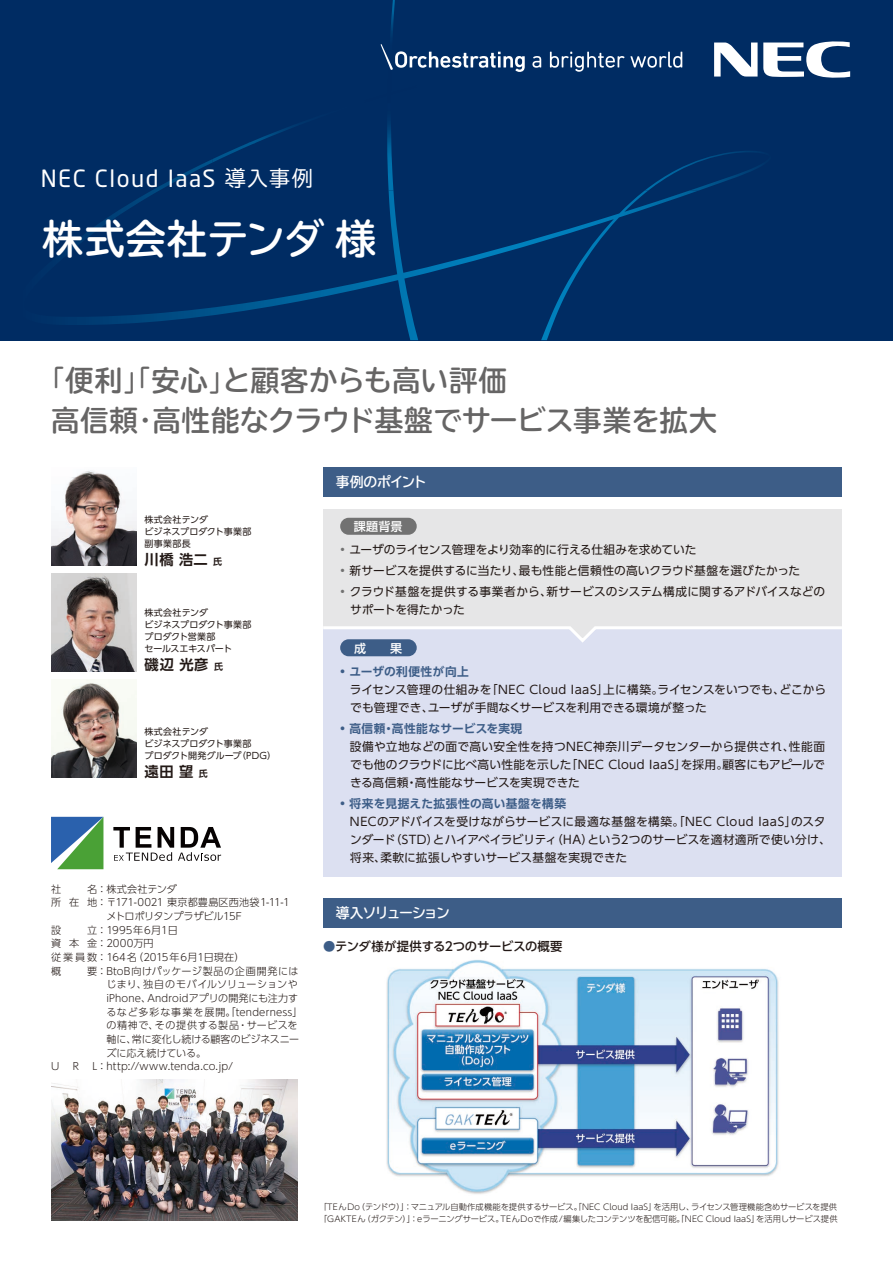
<style>
.page{position:relative;width:893px;height:1263px;background:#fff}
.page>*{position:absolute;margin:0;border:0;box-sizing:border-box;transform-origin:0 0}
.t1{font:700 40.5px "TBUDR Go Std";letter-spacing:.015em;color:#fff}
.t2{font:700 28.5px/40.5px "TBUDR Go Std";color:#666565}
.t3{font:23.55px "Neo Sans Pro";letter-spacing:.065em;color:#fff}
.t4{font:700 14.25px "UD Shin Go Pro De";letter-spacing:.045em;color:#231916}
.t5{font:700 13.8px "TBUDR Go Std";letter-spacing:-.105em;color:#fff}
.t6{font:700 13.8px "TBUDR Go Std";letter-spacing:-.04em;color:#fff}
.t7{font:500 12.3px "UD Shin Go Pro";letter-spacing:-.01em;color:#231916}
.t8{font:500 12px "Shin Go Pro";color:#fff}
.t9{font:11.7px/18px "UD Shin Go Pro";letter-spacing:.01em;color:#231916}
.t10{font:700 11.7px "UD Shin Go Pro De";letter-spacing:.03em;color:#3d5d87}
.t11{font:300 10.2px/13.6px "UD Shin Go Pro";letter-spacing:.015em;color:#231916}
.t12{font:300 10.2px "UD Shin Go Pro";letter-spacing:.06em;color:#231916}
.t13{font:300 10.2px "UD Shin Go Pro";letter-spacing:-.03em;color:#231916}
.t14{font:9px/12px "UD Shin Go Pro";letter-spacing:.005em;color:#231916}
.t15{font:300 8.25px/12px "UD Shin Go Pro";letter-spacing:.005em;color:#231916}
.s1{font-family:"TBUDR Go Std";font-size:21px}
.s2{font-weight:400}
.s3{font-size:9px}
.s4{color:#727272}
.s5{color:#3d5d87}
</style>
<div class="page">
<img style="left:386px;top:959px;width:393px;height:235px">
<div style="left:0;top:0;width:893px;height:340px;background:#002c63"></div>
<svg style="left:68px;top:159px;width:631px;height:181px"></svg>
<img style="left:365px;top:0;width:51px;height:190px">
<img style="left:541px;top:51px;width:48px;height:17px">
<img style="left:249px;top:124px;width:49px;height:19px">
<img style="left:213px;top:143px;width:43px;height:19px">
<img style="left:645px;top:151px;width:116px;height:39px">
<img style="left:51px;top:470px;width:85px;height:95px">
<img style="left:51px;top:573px;width:85px;height:98px">
<img style="left:51px;top:680px;width:85px;height:98px">
<div style="left:323px;top:509px;width:519px;height:119px;background:#e6e6e7"></div>
<div style="left:323px;top:628px;width:519px;height:248px;background:#dce0f1"></div>
<svg style="left:323px;top:626px;width:519px;height:19px"></svg>
<div style="left:340px;top:518px;width:77px;height:17px;background:#727272;border-radius:9px"></div>
<div style="left:340px;top:639px;width:77px;height:17px;background:#3d5d87;border-radius:9px"></div>
<svg style="left:714px;top:41px;width:136px;height:37px"></svg>
<svg style="left:532px;top:56px;width:9px;height:12px"></svg>
<svg style="left:550px;top:52px;width:74px;height:20px"></svg>
<svg style="left:630px;top:52px;width:52px;height:16px"></svg>
<svg style="left:381px;top:44px;width:144px;height:28px"></svg>
<div style="left:323px;top:467px;width:519px;height:30px;background:#3d5d87"></div>
<div style="left:323px;top:898px;width:519px;height:29px;background:#3d5d87"></div>
<svg style="left:51px;top:817px;width:52px;height:52px"></svg>
<svg style="left:113px;top:827px;width:108px;height:34px"></svg>
<img style="left:51px;top:1079px;width:247px;height:141px">
<h3 class="t3" style="left:41px;top:164px;width:274px">NEC Cloud IaaS <span class="s1">導入事例</span></h3>
<h1 class="t1" style="left:43px;top:206px;width:335px">株式会社テンダ様</h1>
<h2 class="t2" style="left:51px;top:360px;width:668px;text-indent:-14px"><span class="s2">「</span>便利<span class="s2">」「</span>安心<span class="s2">」</span>と顧客からも高い評価<br>高信頼<span class="s2">・</span>高性能なクラウド基盤でサービス事業を拡大</h2>
<p class="t14" style="left:145px;top:513px;width:108px">株式会社テンダ<br>ビジネスプロダクト事業部副事業部長</p>
<p class="t4" style="left:145px;top:548px;width:79px">川橋 浩二 <span class="s3">氏</span></p>
<p class="t14" style="left:145px;top:607px;width:108px">株式会社テンダ<br>ビジネスプロダクト事業部プロダクト営業部<br>セールスエキスパート</p>
<p class="t4" style="left:145px;top:653px;width:80px">磯辺 光彦 <span class="s3">氏</span></p>
<p class="t14" style="left:145px;top:725px;width:133px">株式会社テンダ<br>ビジネスプロダクト事業部<br>プロダクト開発グループ（PDG）</p>
<p class="t4" style="left:145px;top:760px;width:65px">遠田 望 <span class="s3">氏</span></p>
<p class="t11" style="left:51px;top:881px;width:240px;text-indent:36px">名：株式会社テンダ<br>所 在 地：〒171-0021 東京都豊島区西池袋1-11-1</p>
<p class="t11" style="left:51px;top:922px;width:12px">設</p>
<p class="t11" style="left:51px;top:881px;width:12px">社</p>
<p class="t13" style="left:106px;top:908px;width:137px">メトロポリタンプラザビル15F</p>
<p class="t11" style="left:51px;top:922px;width:195px;text-indent:36px">立：1995年6月1日<br>資 本 金：2000万円<br>従業員数：164名（2015年6月1日現在）概</p>
<p class="t12" style="left:87px;top:962px;width:213px">要：BtoB向けパッケージ製品の企画開発には</p>
<p class="t11" style="left:106px;top:977px;width:198px">じまり、独自のモバイルソリューションやiPhone、Androidアプリの開発にも注力するなど多彩な事業を展開。「tenderness」の精神で、その提供する製品・サービスを軸に、常に変化し続ける顧客のビジネスニーズに応え続けている。</p>
<p class="t11" style="left:51px;top:1059px;width:10px">U</p>
<p class="t11" style="left:73px;top:1059px;width:8px">R</p>
<p class="t11" style="left:92px;top:1059px;width:142px">L：http://www.tenda.co.jp/</p>
<p class="t6" style="left:336px;top:471px;width:93px">事例のポイント</p>
<p class="t8" style="left:354px;top:517px;width:50px">課題背景</p>
<p class="t9" style="left:340px;top:540px;width:358px"><span class="s4">•</span> ユーザのライセンス管理をより効率的に行える仕組みを求めていた</p>
<p class="t9" style="left:340px;top:561px;width:461px"><span class="s4">•</span> 新サービスを提供するに当たり、最も性能と信頼性の高いクラウド基盤を選びたかった</p>
<p class="t9" style="left:350px;top:582px;width:476px;text-indent:-10px"><span class="s4">•</span> クラウド基盤を提供する事業者から、新サービスのシステム構成に関するアドバイスなどのサポートを得たかった</p>
<p class="t8" style="left:354px;top:638px;width:49px">成　　果</p>
<p class="t10" style="left:340px;top:662px;width:130px">• ユーザの利便性が向上</p>
<p class="t9" style="left:350px;top:680px;width:478px">ライセンス管理の仕組みを「NEC Cloud IaaS」上に構築。ライセンスをいつでも、どこからでも管理でき、ユーザが手間なくサービスを利用できる環境が整った</p>
<p class="t10" style="left:340px;top:719px;width:184px">• 高信頼・高性能なサービスを実現</p>
<p class="t9" style="left:350px;top:737px;width:477px;text-align:justify">設備や立地などの面で高い安全性を持つNEC神奈川データセンターから提供され、性能面でも他のクラウドに比べ高い性能を示した「NEC Cloud IaaS」を採用。顧客にもアピールできる高信頼・高性能なサービスを実現できた</p>
<p class="t10" style="left:340px;top:794px;width:227px">• 将来を見据えた拡張性の高い基盤を構築</p>
<p class="t9" style="left:350px;top:812px;width:482px">NECのアドバイスを受けながらサービスに最適な基盤を構築。「NEC Cloud IaaS」のスタンダード（STD）とハイアベイラビリティ（HA）という2つのサービスを適材適所で使い分け、将来、柔軟に拡張しやすいサービス基盤を実現できた</p>
<p class="t5" style="left:336px;top:901px;width:115px">導入ソリューション</p>
<p class="t7" style="left:323px;top:936px;width:241px"><span class="s5">●</span>テンダ様が提供する2つのサービスの概要</p>
<p class="t15" style="left:319px;top:1200px;width:520px">「TEんDo（テンドウ）」：マニュアル自動作成機能を提供するサービス。「NEC Cloud IaaS」を活用し、ライセンス管理機能含めサービスを提供「GAKTEん（ガクテン）」：eラーニングサービス。TEんDoで作成/編集したコンテンツを配信可能。「NEC Cloud IaaS」を活用しサービス提供</p>
</div>
